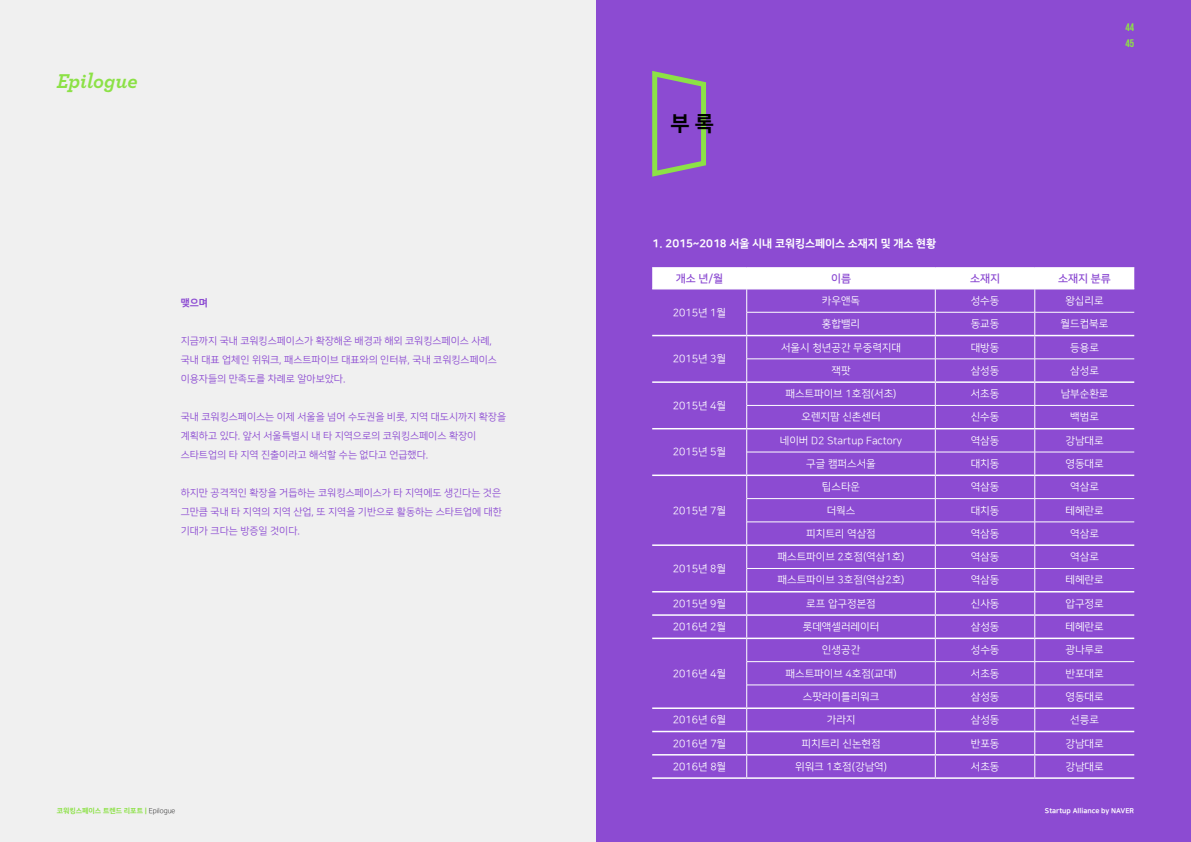
<style>
.page{position:relative;width:1191px;height:842px;background:#fff}
.page>*{position:absolute;margin:0;border:0;box-sizing:border-box;transform-origin:0 0}
.t1{font:italic 700 21px "Archer Pro";color:#8ce146}
.t2{font:21px "Nanum Square EB";color:#000}
.t3{font:11px "Nanum Square EB";color:#fff}
.t4{font:11px/16px "Bebas Neue";color:#8ce146}
.t5{font:10.9px "Nanum Square B";color:#8c4bd2}
.t6{font:10.4px "Nanum Square R";color:#fff}
.t7{font:10px/19px "Nanum Square R";color:#8c4bd2}
.t8{font:10px "Nanum Square EB";color:#8c4bd2}
.t9{font:7px "Nanum Square EB";color:#8ce146}
.t10{font:7px "Nanum Square EB";color:#fff}
.s1{font-family:"Nanum Square L";color:#000}
</style>
<div class="page">
<div style="left:595px;top:0;width:596px;height:842px;background:#8c4bd2"></div>
<div style="left:0;top:0;width:595px;height:842px;background:#f0f0f0"></div>
<svg style="left:652px;top:71px;width:54px;height:106px"></svg>
<hr style="left:652px;top:267px;width:94px;height:1px;background:#fff">
<hr style="left:746px;top:267px;width:189px;height:1px;background:#fff">
<hr style="left:935px;top:267px;width:99px;height:1px;background:#fff">
<hr style="left:1034px;top:267px;width:100px;height:1px;background:#fff">
<svg style="left:652px;top:268px;width:482px;height:509px"></svg>
<hr style="left:652px;top:335px;width:94px;height:1px;background:#fff">
<hr style="left:746px;top:335px;width:189px;height:1px;background:#fff">
<hr style="left:935px;top:335px;width:99px;height:1px;background:#fff">
<hr style="left:1034px;top:335px;width:100px;height:1px;background:#fff">
<hr style="left:652px;top:381px;width:94px;height:2px;background:#fff">
<hr style="left:746px;top:381px;width:189px;height:2px;background:#fff">
<hr style="left:935px;top:381px;width:99px;height:2px;background:#fff">
<hr style="left:1034px;top:381px;width:100px;height:2px;background:#fff">
<hr style="left:652px;top:428px;width:94px;height:1px;background:#fff">
<hr style="left:746px;top:428px;width:189px;height:1px;background:#fff">
<hr style="left:935px;top:428px;width:99px;height:1px;background:#fff">
<hr style="left:1034px;top:428px;width:100px;height:1px;background:#fff">
<hr style="left:652px;top:475px;width:94px;height:1px;background:#fff">
<hr style="left:746px;top:475px;width:189px;height:1px;background:#fff">
<hr style="left:935px;top:475px;width:99px;height:1px;background:#fff">
<hr style="left:1034px;top:475px;width:100px;height:1px;background:#fff">
<hr style="left:652px;top:544px;width:94px;height:2px;background:#fff">
<hr style="left:746px;top:544px;width:189px;height:2px;background:#fff">
<hr style="left:935px;top:544px;width:99px;height:2px;background:#fff">
<hr style="left:1034px;top:544px;width:100px;height:2px;background:#fff">
<hr style="left:652px;top:591px;width:94px;height:1px;background:#fff">
<hr style="left:746px;top:591px;width:189px;height:1px;background:#fff">
<hr style="left:935px;top:591px;width:99px;height:1px;background:#fff">
<hr style="left:1034px;top:591px;width:100px;height:1px;background:#fff">
<hr style="left:652px;top:614px;width:94px;height:2px;background:#fff">
<hr style="left:746px;top:614px;width:189px;height:2px;background:#fff">
<hr style="left:935px;top:614px;width:99px;height:2px;background:#fff">
<hr style="left:1034px;top:614px;width:100px;height:2px;background:#fff">
<hr style="left:652px;top:638px;width:94px;height:1px;background:#fff">
<hr style="left:746px;top:638px;width:189px;height:1px;background:#fff">
<hr style="left:935px;top:638px;width:99px;height:1px;background:#fff">
<hr style="left:1034px;top:638px;width:100px;height:1px;background:#fff">
<hr style="left:652px;top:707px;width:94px;height:2px;background:#fff">
<hr style="left:746px;top:707px;width:189px;height:2px;background:#fff">
<hr style="left:935px;top:707px;width:99px;height:2px;background:#fff">
<hr style="left:1034px;top:707px;width:100px;height:2px;background:#fff">
<hr style="left:652px;top:731px;width:94px;height:1px;background:#fff">
<hr style="left:746px;top:731px;width:189px;height:1px;background:#fff">
<hr style="left:935px;top:731px;width:99px;height:1px;background:#fff">
<hr style="left:1034px;top:731px;width:100px;height:1px;background:#fff">
<hr style="left:652px;top:754px;width:94px;height:1px;background:#fff">
<hr style="left:746px;top:754px;width:189px;height:1px;background:#fff">
<hr style="left:935px;top:754px;width:99px;height:1px;background:#fff">
<hr style="left:1034px;top:754px;width:100px;height:1px;background:#fff">
<hr style="left:652px;top:777px;width:94px;height:2px;background:#fff">
<hr style="left:746px;top:777px;width:189px;height:2px;background:#fff">
<hr style="left:935px;top:777px;width:99px;height:2px;background:#fff">
<hr style="left:1034px;top:777px;width:100px;height:2px;background:#fff">
<h1 class="t1" style="left:57px;top:65px;width:83px">Epilogue</h1>
<p class="t8" style="left:181px;top:297px;width:29px">맺으며</p>
<p class="t7" style="left:181px;top:331px;width:318px">지금까지 국내 코워킹스페이스가 확장해온 배경과 해외 코워킹스페이스 사례, 국내 대표 업체인 위워크, 패스트파이브 대표와의 인터뷰, 국내 코워킹스페이스 이용자들의 만족도를 차례로 알아보았다.</p>
<p class="t7" style="left:181px;top:407px;width:327px">국내 코워킹스페이스는 이제 서울을 넘어 수도권을 비롯, 지역 대도시까지 확장을 계획하고 있다. 앞서 서울특별시 내 타 지역으로의 코워킹스페이스 확장이 스타트업의 타 지역 진출이라고 해석할 수는 없다고 언급했다.</p>
<p class="t7" style="left:181px;top:483px;width:323px;text-align:justify">하지만 공격적인 확장을 거듭하는 코워킹스페이스가 타 지역에도 생긴다는 것은 그만큼 국내 타 지역의 지역 산업, 또 지역을 기반으로 활동하는 스타트업에 대한 기대가 크다는 방증일 것이다.</p>
<h1 class="t2" style="left:670px;top:112px;width:45px">부 록</h1>
<p class="t4" style="left:1125px;top:19px;width:10px">44<br>45</p>
<p class="t3" style="left:652px;top:238px;width:285px">1. 2015~2018 서울 시내 코워킹스페이스 소재지 및 개소 현황</p>
<p class="t5" style="left:675px;top:273px;width:49px">개소 년/월</p>
<p class="t5" style="left:831px;top:273px;width:22px">이름</p>
<p class="t5" style="left:970px;top:273px;width:32px">소재지</p>
<p class="t5" style="left:1058px;top:273px;width:54px">소재지 분류</p>
<p class="t6" style="left:673px;top:307px;width:55px">2015년 1월</p>
<p class="t6" style="left:822px;top:295px;width:40px">카우앤독</p>
<p class="t6" style="left:970px;top:295px;width:30px">성수동</p>
<p class="t6" style="left:1065px;top:295px;width:40px">왕십리로</p>
<p class="t6" style="left:822px;top:319px;width:40px">홍합밸리</p>
<p class="t6" style="left:970px;top:319px;width:30px">동교동</p>
<p class="t6" style="left:1060px;top:319px;width:49px">월드컵북로</p>
<p class="t6" style="left:673px;top:353px;width:55px">2015년 3월</p>
<p class="t6" style="left:673px;top:400px;width:55px">2015년 4월</p>
<p class="t6" style="left:673px;top:447px;width:55px">2015년 5월</p>
<p class="t6" style="left:673px;top:505px;width:55px">2015년 7월</p>
<p class="t6" style="left:673px;top:563px;width:55px">2015년 8월</p>
<p class="t6" style="left:781px;top:342px;width:121px">서울시 청년공간 무중력지대</p>
<p class="t6" style="left:970px;top:342px;width:30px">대방동</p>
<p class="t6" style="left:1070px;top:342px;width:30px">등용로</p>
<p class="t6" style="left:831px;top:365px;width:21px">잭팟</p>
<p class="t6" style="left:970px;top:365px;width:30px">삼성동</p>
<p class="t6" style="left:1070px;top:365px;width:30px">삼성로</p>
<p class="t6" style="left:785px;top:388px;width:113px">패스트파이브 1호점(서초)</p>
<p class="t6" style="left:970px;top:388px;width:30px">서초동</p>
<p class="t6" style="left:1060px;top:388px;width:49px">남부순환로</p>
<p class="t6" style="left:801px;top:412px;width:81px">오렌지팜 신촌센터</p>
<p class="t6" style="left:970px;top:412px;width:30px">신수동</p>
<p class="t6" style="left:1070px;top:412px;width:30px">백범로</p>
<p class="t6" style="left:780px;top:435px;width:124px">네이버 D2 Startup Factory</p>
<p class="t6" style="left:970px;top:435px;width:30px">역삼동</p>
<p class="t6" style="left:1065px;top:435px;width:40px">강남대로</p>
<p class="t6" style="left:806px;top:458px;width:71px">구글 캠퍼스서울</p>
<p class="t6" style="left:970px;top:458px;width:30px">대치동</p>
<p class="t6" style="left:1065px;top:458px;width:40px">영동대로</p>
<p class="t6" style="left:822px;top:482px;width:40px">팁스타운</p>
<p class="t6" style="left:970px;top:482px;width:30px">역삼동</p>
<p class="t6" style="left:1070px;top:482px;width:30px">역삼로</p>
<p class="t6" style="left:826px;top:505px;width:30px">더웍스</p>
<p class="t6" style="left:970px;top:505px;width:30px">대치동</p>
<p class="t6" style="left:1065px;top:505px;width:40px">테헤란로</p>
<p class="t6" style="left:806px;top:528px;width:71px">피치트리 역삼점</p>
<p class="t6" style="left:970px;top:528px;width:30px">역삼동</p>
<p class="t6" style="left:1070px;top:528px;width:30px">역삼로</p>
<p class="t6" style="left:777px;top:551px;width:128px">패스트파이브 2호점(역삼1호)</p>
<p class="t6" style="left:970px;top:551px;width:30px">역삼동</p>
<p class="t6" style="left:1070px;top:551px;width:30px">역삼로</p>
<p class="t6" style="left:777px;top:575px;width:128px">패스트파이브 3호점(역삼2호)</p>
<p class="t6" style="left:970px;top:575px;width:30px">역삼동</p>
<p class="t6" style="left:1065px;top:575px;width:40px">테헤란로</p>
<p class="t6" style="left:673px;top:598px;width:55px">2015년 9월</p>
<p class="t6" style="left:806px;top:598px;width:71px">로프 압구정본점</p>
<p class="t6" style="left:970px;top:598px;width:30px">신사동</p>
<p class="t6" style="left:1065px;top:598px;width:40px">압구정로</p>
<p class="t6" style="left:673px;top:621px;width:55px">2016년 2월</p>
<p class="t6" style="left:803px;top:621px;width:78px">롯데액셀러레이터</p>
<p class="t6" style="left:970px;top:621px;width:30px">삼성동</p>
<p class="t6" style="left:1065px;top:621px;width:40px">테헤란로</p>
<p class="t6" style="left:673px;top:668px;width:55px">2016년 4월</p>
<p class="t6" style="left:822px;top:645px;width:40px">인생공간</p>
<p class="t6" style="left:970px;top:645px;width:30px">성수동</p>
<p class="t6" style="left:1065px;top:645px;width:40px">광나루로</p>
<p class="t6" style="left:785px;top:668px;width:113px">패스트파이브 4호점(교대)</p>
<p class="t6" style="left:970px;top:668px;width:30px">서초동</p>
<p class="t6" style="left:1065px;top:668px;width:40px">반포대로</p>
<p class="t6" style="left:803px;top:691px;width:78px">스팟라이틀리워크</p>
<p class="t6" style="left:970px;top:691px;width:30px">삼성동</p>
<p class="t6" style="left:1065px;top:691px;width:40px">영동대로</p>
<p class="t6" style="left:673px;top:714px;width:55px">2016년 6월</p>
<p class="t6" style="left:826px;top:714px;width:30px">가라지</p>
<p class="t6" style="left:970px;top:714px;width:30px">삼성동</p>
<p class="t6" style="left:1070px;top:714px;width:30px">선릉로</p>
<p class="t6" style="left:673px;top:738px;width:55px">2016년 7월</p>
<p class="t6" style="left:801px;top:738px;width:81px">피치트리 신논현점</p>
<p class="t6" style="left:970px;top:738px;width:30px">반포동</p>
<p class="t6" style="left:1065px;top:738px;width:40px">강남대로</p>
<p class="t6" style="left:673px;top:761px;width:55px">2016년 8월</p>
<p class="t6" style="left:795px;top:761px;width:93px">위워크 1호점(강남역)</p>
<p class="t6" style="left:970px;top:761px;width:30px">서초동</p>
<p class="t6" style="left:1065px;top:761px;width:40px">강남대로</p>
<p class="t9" style="left:57px;top:807px;width:120px">코워킹스페이스 트렌드 리포트 | <span class="s1">Epilogue</span></p>
<p class="t10" style="left:1045px;top:807px;width:91px">Startup Alliance by NAVER</p>
</div>
